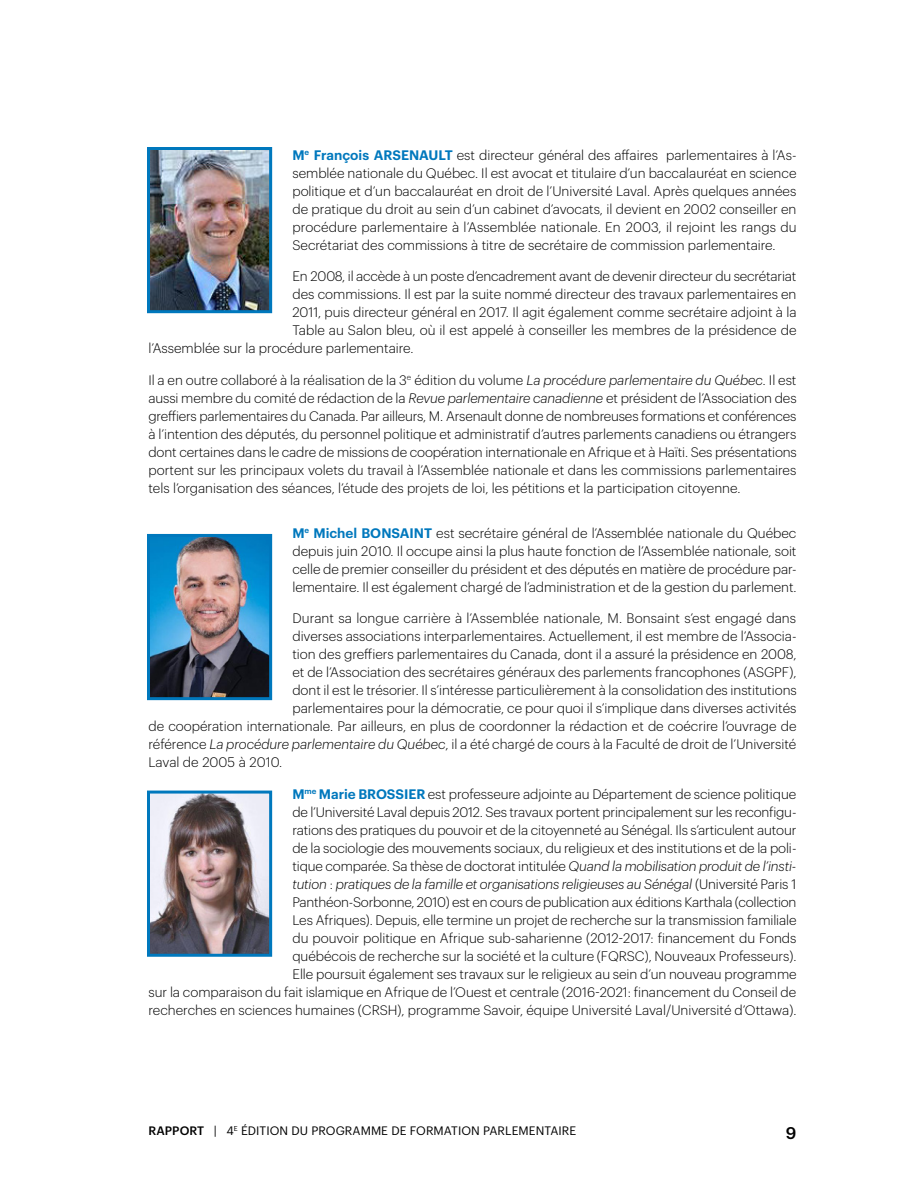
<style>
.page{position:relative;width:918px;height:1188px;background:#fff}
.page>*{position:absolute;margin:0;border:0;box-sizing:border-box;transform-origin:0 0}
.t1{font:500 16.5px "Graphik";color:#000}
.t2{font:300 13.5px/18px "Graphik";color:#000;text-align:justify}
.t3{font:12px "Graphik";letter-spacing:.005em;color:#000}
.s1{font-weight:600;color:#0078bd}
.s2{font-style:italic}
.s3{font-weight:500}
</style>
<div class="page">
<img style="left:151px;top:151px;width:117px;height:158px">
<div style="left:147px;top:147px;width:125px;height:166px;border:3px solid #0078bd"></div>
<img style="left:151px;top:538px;width:117px;height:158px">
<div style="left:147px;top:534px;width:125px;height:166px;border:3px solid #0078bd"></div>
<img style="left:151px;top:795px;width:117px;height:158px">
<div style="left:147px;top:791px;width:125px;height:166px;border:3px solid #0078bd"></div>
<p class="t2" style="left:292px;top:145px;width:506px"><span class="s1">M</span><sup>e</sup> <span class="s1">François ARSENAULT</span> est directeur général des affaires parlementaires à l’As&shy;semblée nationale du Québec. Il est avocat et titulaire d’un baccalauréat en science politique et d’un baccalauréat en droit de l’Université Laval. Après quelques années de pratique du droit au sein d’un cabinet d’avocats, il devient en 2002 conseiller en procédure parlementaire à l’Assemblée nationale. En 2003, il rejoint les rangs du Secrétariat des commissions à titre de secrétaire de commission parlementaire.</p>
<p class="t2" style="left:292px;top:266px;width:505px">En 2008, il accède à un poste d’encadrement avant de devenir directeur du secrétariat</p>
<p class="t2" style="left:292px;top:284px;width:506px">des commissions. Il est par la suite nommé directeur des travaux parlementaires en</p>
<p class="t2" style="left:292px;top:302px;width:506px">2011, puis directeur général en 2017. Il agit également comme secrétaire adjoint à la</p>
<p class="t2" style="left:292px;top:320px;width:506px">Table au Salon bleu, où il est appelé à conseiller les membres de la présidence de</p>
<p class="t2" style="left:148px;top:338px;width:267px">l’Assemblée sur la procédure parlementaire.</p>
<p class="t2" style="left:148px;top:370px;width:650px">Il a en outre collaboré à la réalisation de la 3<sup>e</sup> édition du volume <span class="s2">La procédure parlementaire du Québec.</span> Il est aussi membre du comité de rédaction de la <span class="s2">Revue parlementaire canadienne</span> et président de l’Association des greffiers parlementaires du Canada. Par ailleurs, M. Arsenault donne de nombreuses formations et conférences à l’intention des députés, du personnel politique et administratif d’autres parlements canadiens ou étrangers dont certaines dans le cadre de missions de coopération internationale en Afrique et à Haïti. Ses présentations portent sur les principaux volets du travail à l’Assemblée nationale et dans les commissions parlementaires tels l’organisation des séances, l’étude des projets de loi, les pétitions et la participation citoyenne.</p>
<p class="t2" style="left:292px;top:523px;width:506px"><span class="s1">M</span><sup>e</sup> <span class="s1">Michel BONSAINT</span> est secrétaire général de l’Assemblée nationale du Québec depuis juin 2010. Il occupe ainsi la plus haute fonction de l’Assemblée nationale, soit celle de premier conseiller du président et des députés en matière de procédure par&shy;lementaire. Il est également chargé de l’administration et de la gestion du parlement.</p>
<p class="t2" style="left:292px;top:608px;width:505px">Durant sa longue carrière à l’Assemblée nationale, M. Bonsaint s’est engagé dans</p>
<p class="t2" style="left:292px;top:626px;width:506px">diverses associations interparlementaires. Actuellement, il est membre de l’Associa-</p>
<p class="t2" style="left:292px;top:644px;width:506px">tion des greffiers parlementaires du Canada, dont il a assuré la présidence en 2008,</p>
<p class="t2" style="left:292px;top:662px;width:506px">et de l’Association des secrétaires généraux des parlements francophones (ASGPF),</p>
<p class="t2" style="left:292px;top:680px;width:506px">dont il est le trésorier. Il s’intéresse particulièrement à la consolidation des institutions</p>
<p class="t2" style="left:292px;top:698px;width:506px">parlementaires pour la démocratie, ce pour quoi il s’implique dans diverses activités</p>
<p class="t2" style="left:148px;top:716px;width:650px">de coopération internationale. Par ailleurs, en plus de coordonner la rédaction et de coécrire l’ouvrage de</p>
<p class="t2" style="left:148px;top:734px;width:649px">référence <span class="s2">La procédure parlementaire du Québec</span>, il a été chargé de cours à la Faculté de droit de l’Université</p>
<p class="t2" style="left:148px;top:752px;width:135px">Laval de 2005 à 2010.</p>
<p class="t2" style="left:148px;top:784px;width:650px;text-align:right"><span class="s1">M</span><sup>me</sup> <span class="s1">Marie BROSSIER</span> est professeure adjointe au Département de science politique<br>de l’Université Laval depuis 2012. Ses travaux portent principalement sur les reconfigu-<br>rations des pratiques du pouvoir et de la citoyenneté au Sénégal. Ils s’articulent autour<br>de la sociologie des mouvements sociaux, du religieux et des institutions et de la poli-<br>tique comparée. Sa thèse de doctorat intitulée <span class="s2">Quand la mobilisation produit de l’insti-<br>tution</span> : <span class="s2">pratiques de la famille et organisations religieuses au Sénégal</span> (Université Paris 1<br>Panthéon-Sorbonne, 2010) est en cours de publication aux éditions Karthala (collection<br>Les Afriques). Depuis, elle termine un projet de recherche sur la transmission familiale<br>du pouvoir politique en Afrique sub-saharienne (2012-2017: financement du Fonds<br>québécois de recherche sur la société et la culture (FQRSC), Nouveaux Professeurs).<br>Elle poursuit également ses travaux sur le religieux au sein d’un nouveau programme<br>sur la comparaison du fait islamique en Afrique de l’Ouest et centrale (2016-2021: financement du Conseil de recherches en sciences humaines (CRSH), programme Savoir, équipe Université Laval/Université d’Ottawa).</p>
<p class="t3" style="left:149px;top:1122px;width:429px"><span class="s3">RAPPORT</span> | 4<sup>E</sup> ÉDITION DU PROGRAMME DE FORMATION PARLEMENTAIRE</p>
<p class="t1" style="left:786px;top:1120px;width:12px">9</p>
</div>
